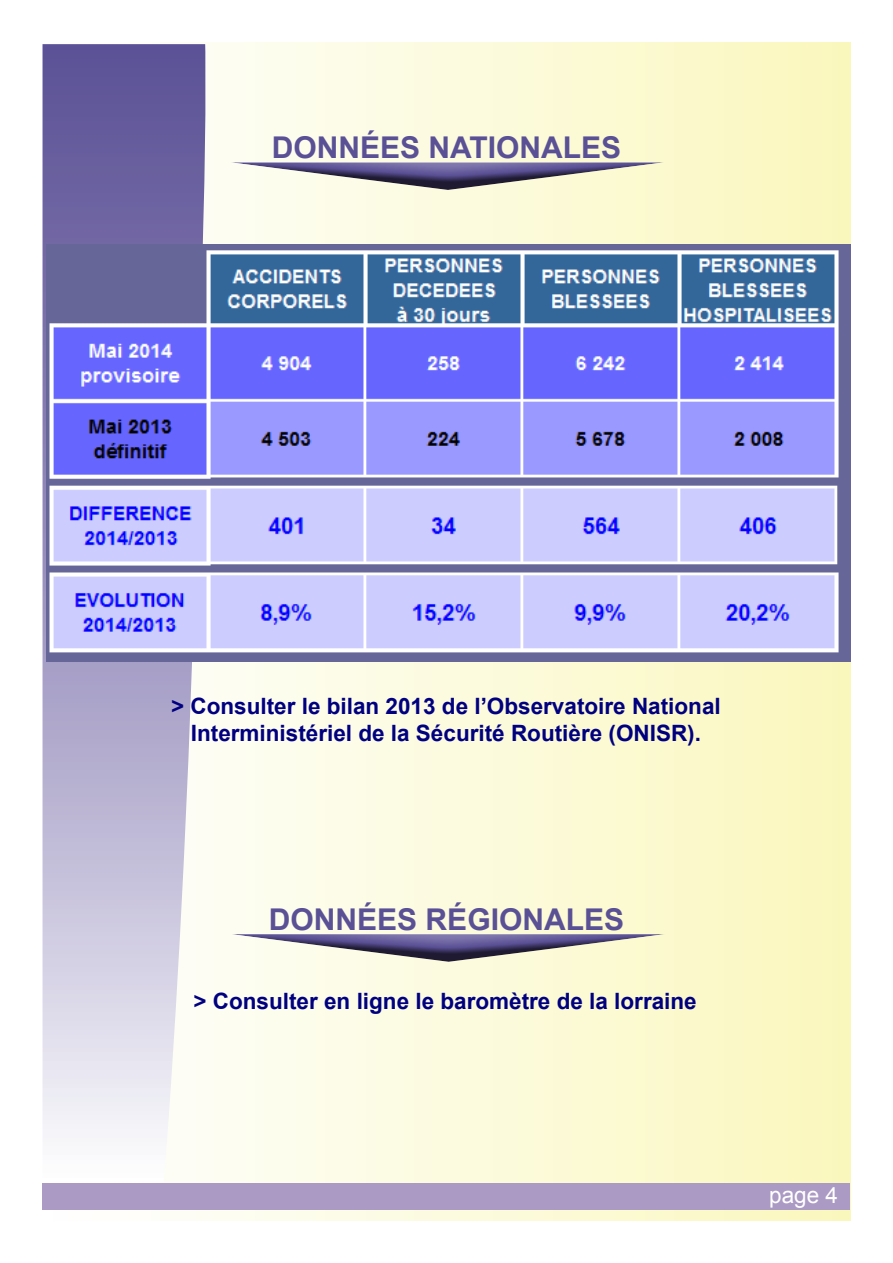
<style>
.page{position:relative;width:893px;height:1263px;background:#fff}
.page>*{position:absolute;margin:0;border:0;box-sizing:border-box;transform-origin:0 0}
.t1{font:700 30px "Arial";color:#5a5095}
.t2{font:700 22.5px/27px "Arial";color:#000080;text-align:center}
.t3{font:22.5px "Arial";color:#fff}
</style>
<div class="page">
<div style="left:43px;top:43px;width:807px;height:1177px;background:linear-gradient(to right,#feffff,#faf7be)"></div>
<svg style="left:43px;top:42px;width:164px;height:1140px"></svg>
<div style="left:43px;top:1183px;width:807px;height:27px;background:#ab9ac4"></div>
<div style="left:229px;top:156px;width:438px;height:19px;background:#fff;opacity:.75"></div>
<div style="left:229px;top:162px;width:438px;height:30px;background:#231f20;opacity:.75"></div>
<div style="left:230px;top:934px;width:438px;height:30px;background:#231f20;opacity:.75"></div>
<img style="left:47px;top:244px;width:803px;height:418px">
<h1 class="t1" style="left:272px;top:127px;width:351px">DONNÉES NATIONALES</h1>
<p class="t2" style="left:171px;top:693px;width:551px">&gt; Consulter le bilan 2013 de l’Observatoire National<br>Interministériel de la Sécurité Routière (ONISR).</p>
<h1 class="t1" style="left:269px;top:899px;width:357px">DONNÉES RÉGIONALES</h1>
<p class="t2" style="left:193px;top:988px;width:505px">&gt; Consulter en ligne le baromètre de la lorraine</p>
<p class="t3" style="left:769px;top:1180px;width:70px">page 4</p>
</div>
